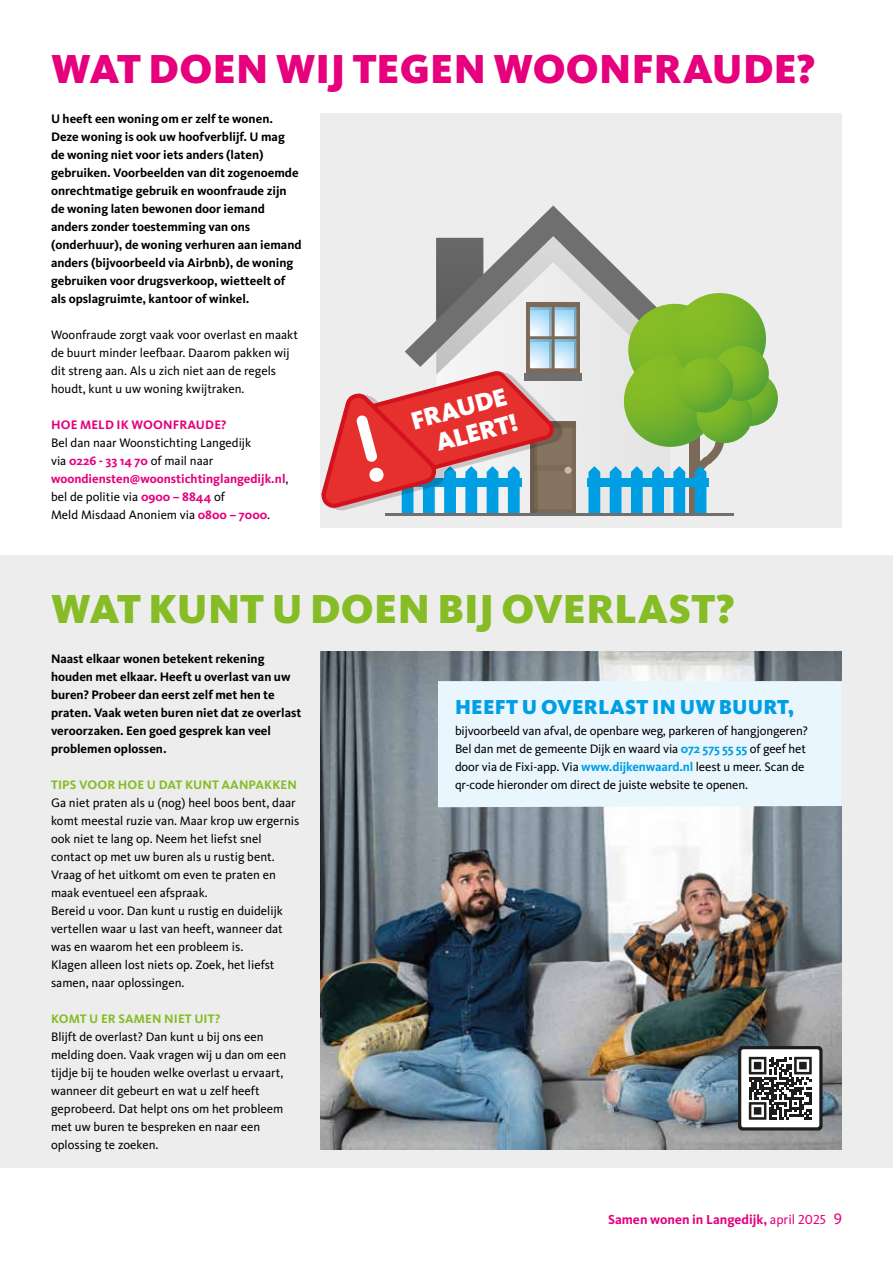
<style>
.page{position:relative;width:893px;height:1263px;background:#fff}
.page>*{position:absolute;margin:0;border:0;box-sizing:border-box;transform-origin:0 0}
.t1{font:900 42px "Kievit Pro";letter-spacing:.005em;color:#e6007d}
.t2{font:900 42px "Kievit Pro";letter-spacing:.005em;color:#86bc25}
.t3{font:900 25.8px/27.6px "Kievit Pro";color:#fff;text-align:right}
.t4{font:900 21px "Kievit Pro";letter-spacing:.01em;color:#009fe3}
.t5{font:700 13.5px "Kievit Pro";color:#e6007d}
.t6{font:12.75px/18px "Kievit Pro";color:#000}
.t7{font:700 12.75px/18px "Kievit Pro";color:#000}
.t8{font:700 12.75px "Kievit Pro";letter-spacing:.01em;color:#86bc25}
.t9{font:700 12.75px "Kievit Pro";letter-spacing:.01em;color:#e6007d}
.s1{font-weight:700;color:#e6007d}
.s2{font-weight:700;color:#009fe3}
.s3{font-weight:400}
.s4{font-weight:400;font-size:15.75px}
</style>
<div class="page">
<div style="left:0;top:555px;width:893px;height:612px;background:#ededed"></div>
<img style="left:321px;top:651px;width:521px;height:498px">
<div style="left:438px;top:681px;width:404px;height:126px;background:#eaf6fe"></div>
<div style="left:321px;top:113px;width:521px;height:414px;background:#ededed"></div>
<svg style="left:436px;top:205px;width:206px;height:162px"></svg>
<div style="left:524px;top:373px;width:58px;height:8px;background:#706f6f"></div>
<svg style="left:722px;top:371px;width:56px;height:55px"></svg>
<div style="left:587px;top:478px;width:122px;height:8px;background:#009fe3"></div>
<svg style="left:610px;top:293px;width:156px;height:221px"></svg>
<svg style="left:588px;top:466px;width:12px;height:47px"></svg>
<hr style="left:385px;top:513px;width:348px;height:2px;background:#706f6f">
<svg style="left:738px;top:1046px;width:84px;height:86px;background:#929292"></svg>
<svg style="left:321px;top:238px;width:255px;height:275px"></svg>
<h1 class="t1" style="left:51px;top:44px;width:765px">WAT DOEN WIJ TEGEN WOONFRAUDE?</h1>
<p class="t7" style="left:51px;top:110px;width:252px">U heeft een woning om er zelf te wonen.<br>Deze woning is ook uw hoofverblijf. U mag de woning niet voor iets anders (laten) gebruiken. Voorbeelden van dit zogenoemde onrechtmatige gebruik en woonfraude zijn de woning laten bewonen door iemand anders zonder toestemming van ons (onderhuur), de woning verhuren aan iemand anders (bijvoorbeeld via Airbnb), de woning gebruiken voor drugsverkoop, wietteelt of als opslagruimte, kantoor of winkel.</p>
<p class="t6" style="left:51px;top:326px;width:248px">Woonfraude zorgt vaak voor overlast en maakt de buurt minder leefbaar. Daarom pakken wij dit streng aan. Als u zich niet aan de regels houdt, kunt u uw woning kwijtraken.</p>
<p class="t9" style="left:51px;top:417px;width:177px">HOE MELD IK WOONFRAUDE?</p>
<p class="t6" style="left:51px;top:434px;width:239px">Bel dan naar Woonstichting Langedijk<br>via <span class="s1">0226 - 33 14 70</span> of mail naar <span class="s1">woondiensten@woonstichtinglangedijk.nl</span>, bel de politie via <span class="s1">0900 – 8844</span> of<br>Meld Misdaad Anoniem via <span class="s1">0800 – 7000</span>.</p>
<h2 class="t3" style="left:408px;top:408px;width:104px;rotate:-15deg">FRAUDE<br>ALERT!</h2>
<h1 class="t2" style="left:51px;top:584px;width:685px">WAT KUNT U DOEN BIJ OVERLAST?</h1>
<p class="t7" style="left:51px;top:650px;width:252px">Naast elkaar wonen betekent rekening houden met elkaar. Heeft u overlast van uw buren? Probeer dan eerst zelf met hen te praten. Vaak weten buren niet dat ze overlast veroorzaken. Een goed gesprek kan veel problemen oplossen.</p>
<p class="t8" style="left:51px;top:777px;width:247px">TIPS VOOR HOE U DAT KUNT AANPAKKEN</p>
<p class="t6" style="left:51px;top:794px;width:250px">Ga niet praten als u (nog) heel boos bent, daar komt meestal ruzie van. Maar krop uw ergernis ook niet te lang op. Neem het liefst snel contact op met uw buren als u rustig bent.<br>Vraag of het uitkomt om even te praten en maak eventueel een afspraak.<br>Bereid u voor. Dan kunt u rustig en duidelijk vertellen waar u last van heeft, wanneer dat was en waarom het een probleem is.<br>Klagen alleen lost niets op. Zoek, het liefst samen, naar oplossingen.</p>
<p class="t8" style="left:51px;top:1011px;width:171px">KOMT U ER SAMEN NIET UIT?</p>
<p class="t6" style="left:51px;top:1028px;width:237px">Blijft de overlast? Dan kunt u bij ons een melding doen. Vaak vragen wij u dan om een tijdje bij te houden welke overlast u ervaart, wanneer dit gebeurt en wat u zelf heeft geprobeerd. Dat helpt ons om het probleem met uw buren te bespreken en naar een oplossing te zoeken.</p>
<h3 class="t4" style="left:455px;top:694px;width:341px">HEEFT U OVERLAST IN UW BUURT,</h3>
<p class="t6" style="left:455px;top:722px;width:354px">bijvoorbeeld van afval, de openbare weg, parkeren of hangjongeren?<br>Bel dan met de gemeente Dijk en waard via <span class="s2">072 575 55 55</span> of geef het door via de Fixi-app. Via <span class="s2">www.dijkenwaard.nl</span> leest u meer. Scan de qr-code hieronder om direct de juiste website te openen.</p>
<p class="t5" style="left:608px;top:1211px;width:235px">Samen wonen in Langedijk, <span class="s3">april 2025</span> <span class="s4">9</span></p>
</div>
